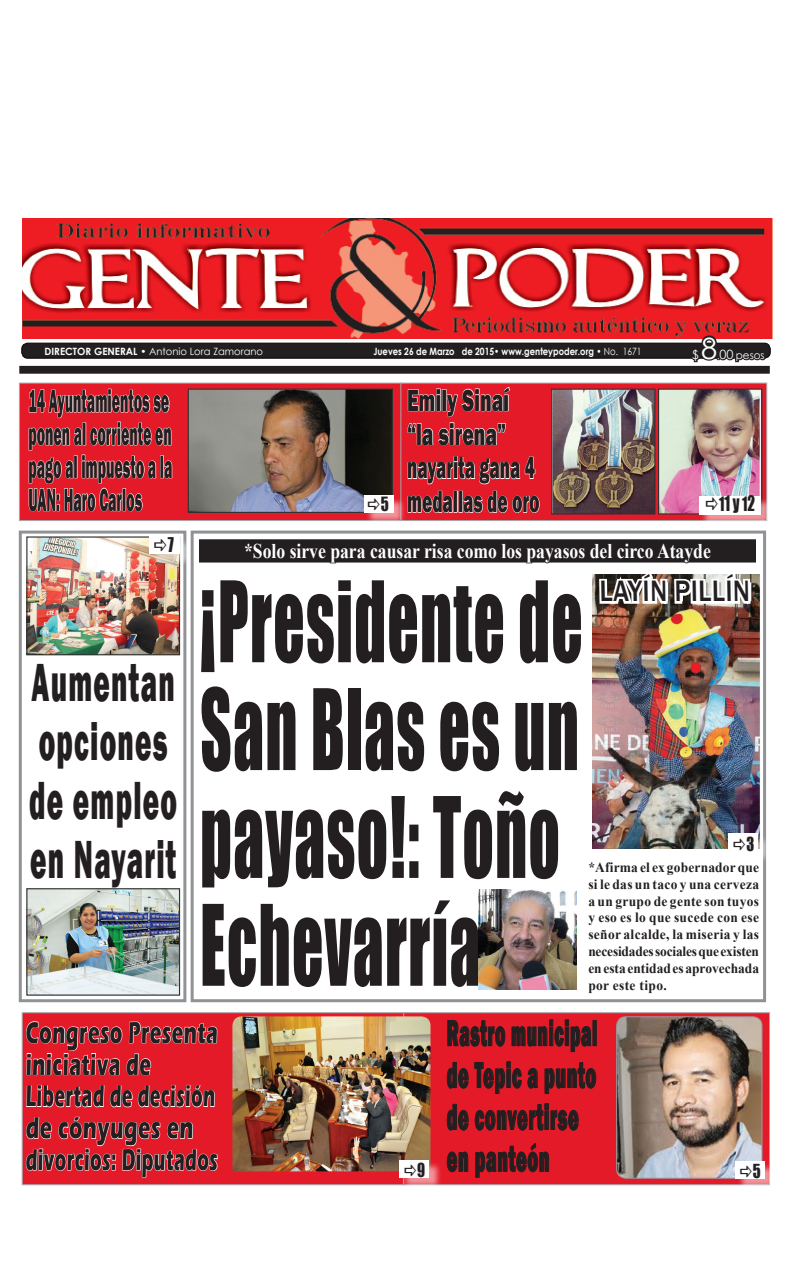
<style>
.page{position:relative;width:792px;height:1276px;background:#fff}
.page>*{position:absolute;margin:0;border:0;box-sizing:border-box;transform-origin:0 0}
.t1{font:103.6px/107.8px "Impact";letter-spacing:.02em;color:#231f20;scale:.59 1}
.t2{font:800 55.2px/59px "Franklin Gothic";letter-spacing:.045em;color:#231f20;scale:.51 1}
.t3{font:800 37.8px/41.9px "Franklin Gothic";letter-spacing:.045em;color:#231f20;scale:.46 1}
.t4{font:800 33.2px/32.9px "Franklin Gothic";color:#231f20;text-align:justify;scale:.43 1}
.t5{font:800 31.7px/33.8px "Franklin Gothic";color:#231f20;scale:.62 1}
.t6{font:700 31px/31.8px "Eras ITC";letter-spacing:.025em;color:#231f20;scale:.63 1}
.t7{font:500 30.4px "Franklin Gothic";letter-spacing:.02em;color:#231f20;scale:.86 1}
.t8{font:29.4px "Century Gothic";color:#fff}
.t9{font:700 20.9px "Times New Roman";color:#fff;scale:.84 1}
.t10{font:19.6px "Impact";color:#231f20;scale:.77 1}
.t11{font:18.7px "Impact";color:#231f20;scale:.83 1}
.t12{font:18.1px "Impact";color:#231f20;scale:.83 1}
.t13{font:17.8px "Impact";color:#231f20;scale:.83 1}
.t14{font:700 14.1px/16.9px "Times New Roman";color:#231f20;text-align:justify;scale:.95 1}
.t15{font:12.1px "Century Gothic";color:#fff}
.t16{font:10.5px "Century Gothic";color:#fff}
.t17{font:700 10px "Century Gothic";color:#fff;scale:.84 1}
.t18{font:10px "Century Gothic";color:#fff}
.s1{font-weight:700}
.s2{font-weight:400}
.s3{font-size:8.3px}
.s4{font-size:12.8px}
.s5{font-size:18.3px}
</style>
<div class="page">
<div style="left:19px;top:366px;width:751px;height:8px;background:#231f20"></div>
<img style="left:22px;top:218px;width:751px;height:120px">
<div style="left:22px;top:343px;width:748px;height:15px;background:#231f20;border-radius:6px"></div>
<div style="left:21px;top:343px;width:750px;height:16px;border:1px solid #040503;border-radius:6px"></div>
<svg style="left:689px;top:333px;width:79px;height:30px"></svg>
<svg style="left:19px;top:382px;width:381px;height:139px;background:#df2e3b"></svg>
<svg style="left:400px;top:382px;width:368px;height:115px;background:#e02b39"></svg>
<svg style="left:21px;top:1012px;width:380px;height:173px;background:#de3441"></svg>
<svg style="left:441px;top:1012px;width:329px;height:173px;background:#d93441"></svg>
<svg style="left:29px;top:389px;width:143px;height:122px;background:#eb515c"></svg>
<img style="left:190px;top:390px;width:201px;height:121px">
<div style="left:188px;top:388px;width:205px;height:125px;border:1px solid #313232"></div>
<img style="left:553px;top:390px;width:100px;height:101px">
<div style="left:551px;top:388px;width:104px;height:126px;border:1px solid #313232"></div>
<img style="left:660px;top:390px;width:100px;height:106px">
<div style="left:658px;top:388px;width:104px;height:126px;border:1px solid #313232"></div>
<svg style="left:408px;top:389px;width:32px;height:22px"></svg>
<div style="left:442px;top:389px;width:4px;height:22px;border:1px solid #fff"></div>
<svg style="left:447px;top:387px;width:62px;height:29px;background:#ea4d59"></svg>
<svg style="left:408px;top:423px;width:7px;height:9px"></svg>
<svg style="left:422px;top:428px;width:11px;height:17px"></svg>
<svg style="left:439px;top:423px;width:66px;height:22px"></svg>
<svg style="left:408px;top:456px;width:127px;height:28px;background:#eb515d"></svg>
<div style="left:401px;top:1161px;width:40px;height:28px;background:#fff;opacity:.53"></div>
<div style="left:737px;top:1163px;width:40px;height:28px;background:#fff;opacity:.53"></div>
<div style="left:735px;top:1161px;width:30px;height:17px;background:#fff"></div>
<div style="left:19px;top:530px;width:167px;height:472px;border:3px solid #909295"></div>
<img style="left:28px;top:538px;width:150px;height:115px">
<div style="left:26px;top:536px;width:154px;height:119px;border:1px solid #313232"></div>
<div style="left:151px;top:538px;width:41px;height:28px;background:#fff;opacity:.53"></div>
<div style="left:149px;top:536px;width:31px;height:18px;background:#fff"></div>
<img style="left:592px;top:574px;width:168px;height:206px">
<div style="left:730px;top:835px;width:41px;height:28px;background:#fff;opacity:.53"></div>
<div style="left:701px;top:497px;width:73px;height:30px;background:#fff;opacity:.53"></div>
<div style="left:699px;top:496px;width:62px;height:18px;background:#fff"></div>
<img style="left:26px;top:780px;width:736px;height:397px">
<img style="left:199px;top:491px;width:554px;height:183px">
<h3 class="t8" style="left:701px;top:327px;width:18px">8</h3>
<p class="t18" style="left:45px;top:344px;width:220px"><span class="s1">DIRECTOR GENERAL •</span> Antonio Lora Zamorano</p>
<p class="t17" style="left:373px;top:344px;width:321px">Jueves 26 de Marzo de 2015• www.genteypoder.org • <span class="s2">No. 1671</span></p>
<p class="t15" style="left:692px;top:346px;width:8px">$</p>
<p class="t16" style="left:717px;top:347px;width:49px"><span class="s3">.</span><span class="s4">00</span> pesos</p>
<h3 class="t4" style="left:28px;top:384px;width:337px">14 Ayuntamientos se ponen al corriente en pago al impuesto a la UAN: Haro Carlos</h3>
<h3 class="t11" style="left:168px;top:530px;width:9px">7</h3>
<h2 class="t2" style="left:29px;top:652px;width:292px">Aumentan opciones de empleo en Nayarit</h2>
<p class="t12" style="left:381px;top:490px;width:11px">5</p>
<h3 class="t5" style="left:407px;top:383px;width:215px">Emily Sinaí “la sirena” nayarita gana 4 medallas de oro</h3>
<h3 class="t10" style="left:719px;top:488px;width:48px"><span class="s5">1</span>1 y <span class="s5">1</span>2</h3>
<h3 class="t9" style="left:244px;top:536px;width:557px">*Solo sirve para causar risa como los payasos del circo Atayde</h3>
<h3 class="t7" style="left:600px;top:572px;width:177px">LAYÍN PILLÍN</h3>
<h1 class="t1" style="left:200px;top:565px;width:650px">¡Presidente de<br>San Blas es un payaso!: Toño<br>Echevarría</h1>
<p class="t13" style="left:746px;top:830px;width:11px">3</p>
<p class="t14" style="left:588px;top:858px;width:181px">*Afirma el ex gobernador que si le das un taco y una cerveza a un grupo de gente son tuyos y eso es lo que sucede con ese señor alcalde, la miseria y las necesidades sociales que existen en esta entidad es aprovechada por este tipo.</p>
<h3 class="t6" style="left:26px;top:1016px;width:306px">Congreso Presenta iniciativa de<br>Libertad de decisión de cónyuges en divorcios: Diputados</h3>
<h3 class="t3" style="left:447px;top:1012px;width:328px">Rastro municipal de Tepic a punto de convertirse en panteón</h3>
<p class="t13" style="left:417px;top:1156px;width:11px">9</p>
<p class="t13" style="left:753px;top:1157px;width:11px">5</p>
</div>
